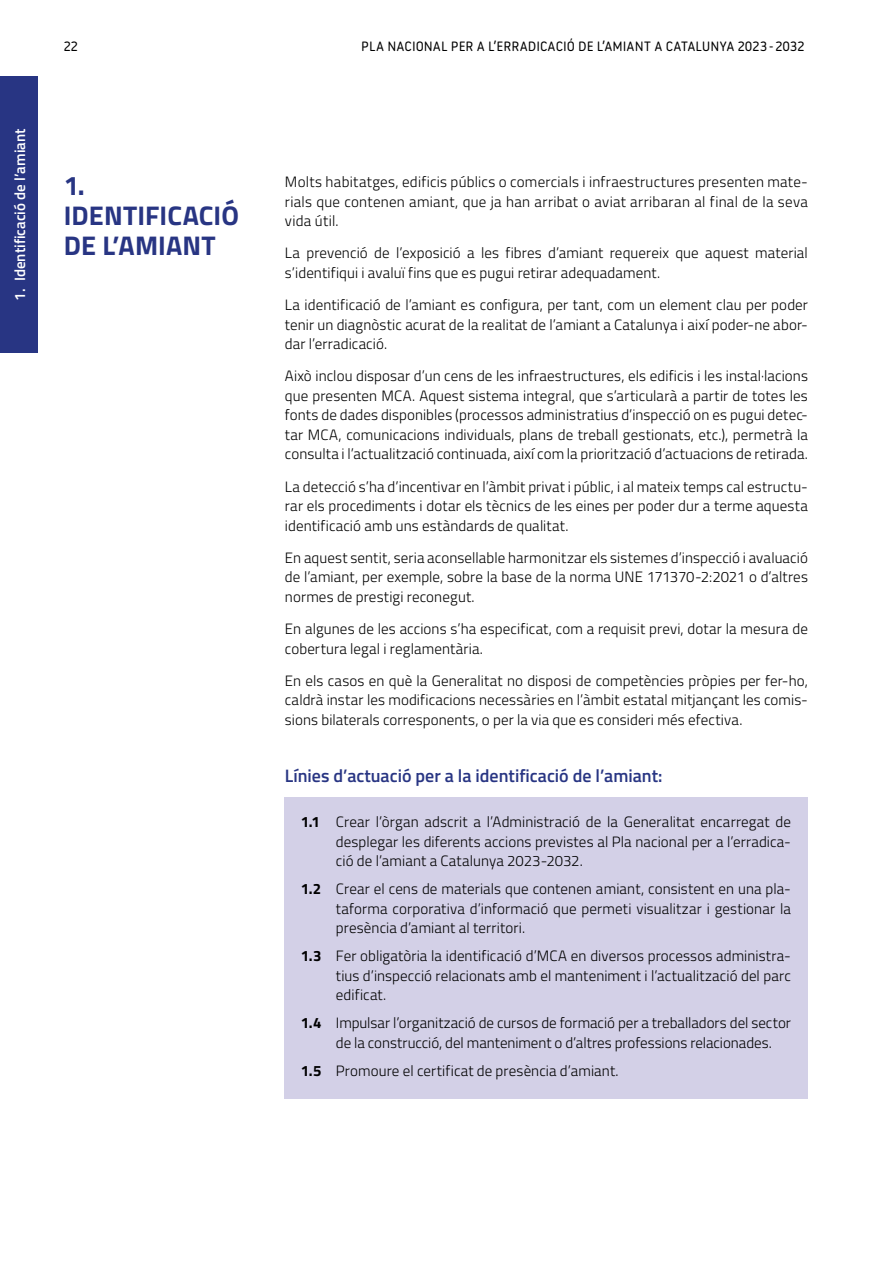
<style>
.page{position:relative;width:893px;height:1263px;background:#fff}
.page>*{position:absolute;margin:0;border:0;box-sizing:border-box;transform-origin:0 0}
.TITOL_1__2__3{font:700 27px/30px "Titillium Web";letter-spacing:.005em;color:#283583}
.TITOL_TAULA{font:600 18px "Titillium Web";color:#283583}
.TEXT{font:300 15px/19.5px "Titillium Web";letter-spacing:.01em;color:#000;text-align:justify}
.TEXT_NUMERAT{font:300 15px/19.5px "Titillium Web";letter-spacing:.005em;color:#000;text-align:justify}
.t1{font:600 15px "Titillium Web";color:#fff}
.t2{font:13.5px "Noway Round";letter-spacing:.005em;color:#000}
.s1{font-weight:700}
</style>
<div class="page">
<div style="left:0;top:77px;width:38px;height:276px;background:#283583"></div>
<div style="left:285px;top:797px;width:523px;height:301px;background:#d3d0e7"></div>
<p class="t1" style="left:9px;top:301px;width:174px;rotate:-90deg">1. Identificació de l’amiant</p>
<p class="t2" style="left:64px;top:37px;width:16px">22</p>
<p class="t2" style="left:361px;top:37px;width:445px">PLA NACIONAL PER A L’ERRADICACIÓ DE L’AMIANT A CATALUNYA 2023 - 2032</p>
<p class="TITOL_1__2__3" style="left:64px;top:170px;width:177px">1.<br>IDENTIFICACIÓ<br>DE L’AMIANT</p>
<p class="TEXT" style="left:285px;top:171px;width:525px">Molts habitatges, edificis públics o comercials i infraestructures presenten mate&shy;rials que contenen amiant, que ja han arribat o aviat arribaran al final de la seva vida útil.</p>
<p class="TEXT" style="left:285px;top:243px;width:525px">La prevenció de l’exposició a les fibres d’amiant requereix que aquest material s’identifiqui i avaluï fins que es pugui retirar adequadament.</p>
<p class="TEXT" style="left:285px;top:294px;width:525px">La identificació de l’amiant es configura, per tant, com un element clau per poder tenir un diagnòstic acurat de la realitat de l’amiant a Catalunya i així poder-ne abor&shy;dar l’erradicació.</p>
<p class="TEXT" style="left:285px;top:366px;width:525px">Això inclou disposar d’un cens de les infraestructures, els edificis i les instal·lacions que presenten MCA. Aquest sistema integral, que s’articularà a partir de totes les fonts de dades disponibles (processos administratius d’inspecció on es pugui detec&shy;tar MCA, comunicacions individuals, plans de treball gestionats, etc.), permetrà la consulta i l’actualització continuada, així com la priorització d’actuacions de retirada.</p>
<p class="TEXT" style="left:285px;top:476px;width:525px">La detecció s’ha d’incentivar en l’àmbit privat i públic, i al mateix temps cal estructu&shy;rar els procediments i dotar els tècnics de les eines per poder dur a terme aquesta identificació amb uns estàndards de qualitat.</p>
<p class="TEXT" style="left:285px;top:547px;width:525px">En aquest sentit, seria aconsellable harmonitzar els sistemes d’inspecció i avaluació de l’amiant, per exemple, sobre la base de la norma UNE 171370-2:2021 o d’altres normes de prestigi reconegut.</p>
<p class="TEXT" style="left:285px;top:618px;width:524px">En algunes de les accions s’ha especificat, com a requisit previ, dotar la mesura de cobertura legal i reglamentària.</p>
<p class="TEXT" style="left:285px;top:670px;width:524px">En els casos en què la Generalitat no disposi de competències pròpies per fer-ho, caldrà instar les modificacions necessàries en l’àmbit estatal mitjançant les comis&shy;sions bilaterals corresponents, o per la via que es consideri més efectiva.</p>
<p class="TITOL_TAULA" style="left:285px;top:762px;width:379px">Línies d’actuació per a la identificació de l’amiant:</p>
<p class="TEXT_NUMERAT" style="left:336px;top:811px;width:457px;text-indent:-35px"><span class="s1">1.1</span> Crear l’òrgan adscrit a l’Administració de la Generalitat encarregat de desplegar les diferents accions previstes al Pla nacional per a l’erradica&shy;ció de l’amiant a Catalunya 2023-2032.</p>
<p class="TEXT_NUMERAT" style="left:336px;top:878px;width:456px;text-indent:-35px"><span class="s1">1.2</span> Crear el cens de materials que contenen amiant, consistent en una pla&shy;taforma corporativa d’informació que permeti visualitzar i gestionar la presència d’amiant al territori.</p>
<p class="TEXT_NUMERAT" style="left:336px;top:945px;width:456px;text-indent:-35px"><span class="s1">1.3</span> Fer obligatòria la identificació d’MCA en diversos processos administra&shy;tius d’inspecció relacionats amb el manteniment i l’actualització del parc edificat.</p>
<p class="TEXT_NUMERAT" style="left:336px;top:1012px;width:456px;text-indent:-35px"><span class="s1">1.4</span> Impulsar l’organització de cursos de formació per a treballadors del sector de la construcció, del manteniment o d’altres professions relacionades.</p>
<p class="TEXT_NUMERAT" style="left:301px;top:1060px;width:319px"><span class="s1">1.5</span> Promoure el certificat de presència d’amiant.</p>
</div>
